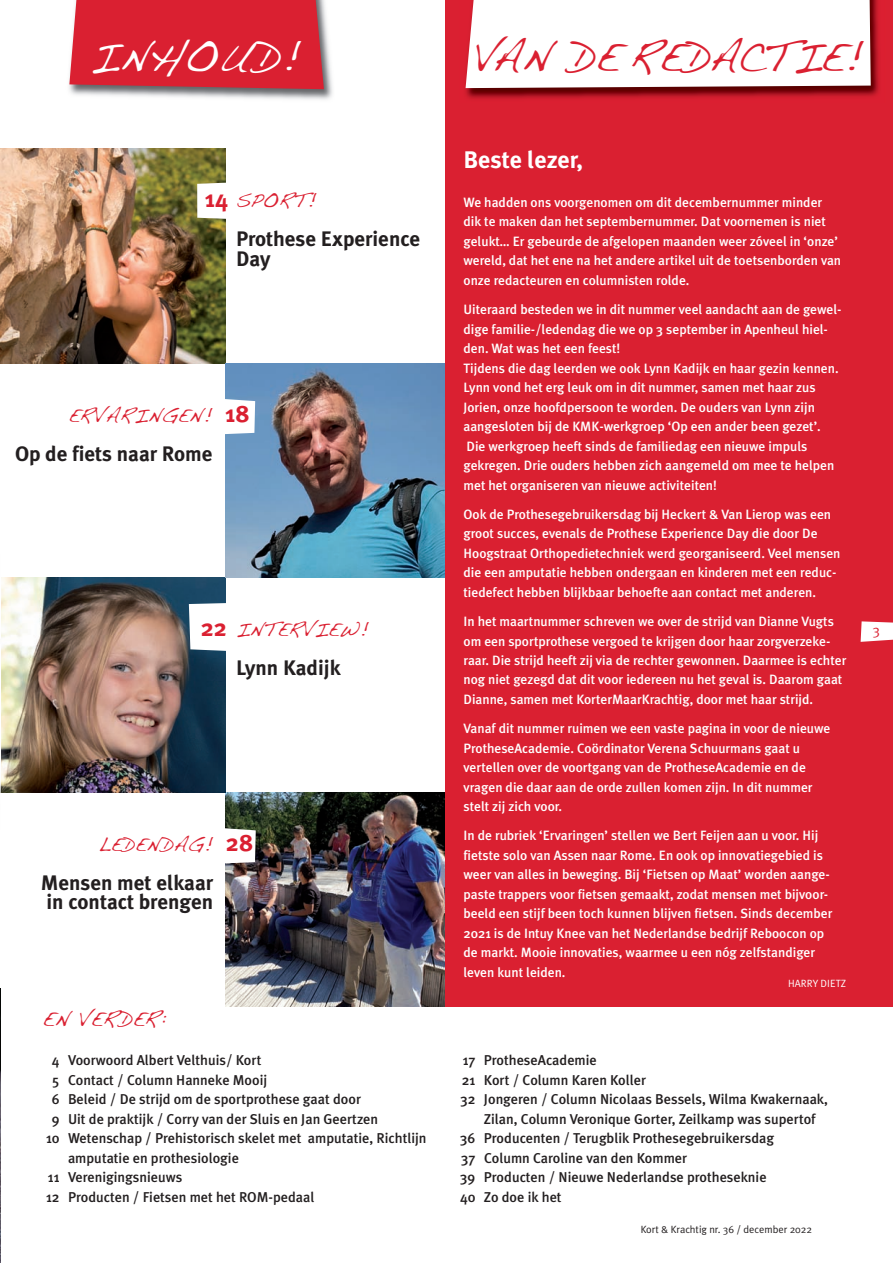
<style>
.page{position:relative;width:893px;height:1263px;background:#fff}
.page>*{position:absolute;margin:0;border:0;box-sizing:border-box;transform-origin:0 0}
.t1{font:42px "Handwriting Dakota";letter-spacing:-.04em;color:#da2031}
.t2{font:42px "Handwriting Dakota";color:#fff}
.t3{font:700 24px "Meta Plus";color:#fff}
.t4{font:700 24px "Meta Plus";color:#da2031}
.t5{font:700 21px/19.5px "Meta Plus";color:#231f20}
.t6{font:21px "Handwriting Dakota";color:#da2031}
.t7{font:19.5px "Handwriting Dakota";color:#da2031}
.t8{font:500 14.25px "Meta Plus";color:#231f20}
.t9{font:14.25px "Meta Plus Normal";color:#da2031}
.t10{font:500 13.5px/19.5px "Meta Plus";color:#fff}
.t11{font:10.5px "Meta Plus Normal";color:#231f20}
.t12{font:10.5px "Meta Plus Normal";color:#fff}
.s1{font-family:"Meta Plus";font-weight:700;font-size:24px}
</style>
<div class="page">
<img style="left:1px;top:149px;width:224px;height:214px">
<img style="left:225px;top:793px;width:220px;height:214px">
<img style="left:1px;top:578px;width:224px;height:214px">
<img style="left:225px;top:363px;width:220px;height:215px">
<div style="left:445px;top:0;width:448px;height:1007px;background:#da2031"></div>
<svg style="left:861px;top:621px;width:32px;height:21px"></svg>
<img style="left:69px;top:0;width:264px;height:100px">
<div style="left:69px;top:0;width:255px;height:89px;background:#da2031"></div>
<svg style="left:225px;top:399px;width:30px;height:35px"></svg>
<svg style="left:197px;top:182px;width:29px;height:37px"></svg>
<svg style="left:189px;top:603px;width:37px;height:48px"></svg>
<img style="left:465px;top:0;width:414px;height:99px">
<div style="left:466px;top:0;width:405px;height:88px;background:#fff"></div>
<svg style="left:225px;top:828px;width:31px;height:35px"></svg>
<img style="left:0;top:988px;width:1px;height:275px">
<img style="left:0;top:358px;width:1px;height:435px">
<h1 class="t2" style="left:90px;top:44px;width:213px">INHOUD!</h1>
<h2 class="t4" style="left:205px;top:190px;width:25px">14</h2>
<h3 class="t7" style="left:236px;top:195px;width:82px">SPORT!</h3>
<h3 class="t5" style="left:236px;top:231px;width:186px">Prothese Experience<br>Day</h3>
<h3 class="t7" style="left:68px;top:409px;width:146px">ERVARINGEN!</h3>
<h3 class="t5" style="left:15px;top:445px;width:199px">Op de fiets naar Rome</h3>
<h2 class="t4" style="left:225px;top:404px;width:26px">18</h2>
<h2 class="t4" style="left:201px;top:619px;width:27px">22</h2>
<h3 class="t7" style="left:236px;top:624px;width:135px">INTERVIEW!</h3>
<h3 class="t5" style="left:236px;top:660px;width:106px">Lynn Kadijk</h3>
<h3 class="t7" style="left:99px;top:838px;width:156px">LEDENDAG! <span class="s1">28</span></h3>
<h3 class="t5" style="left:41px;top:874px;width:174px">Mensen met elkaar in contact brengen</h3>
<h3 class="t6" style="left:43px;top:1013px;width:125px">EN VERDER:</h3>
<p class="t8" style="left:52px;top:1055px;width:211px">4 Voorwoord Albert Velthuis/ Kort</p>
<p class="t8" style="left:52px;top:1074px;width:216px">5 Contact / Column Hanneke Mooij</p>
<p class="t8" style="left:52px;top:1094px;width:311px">6 Beleid / De strijd om de sportprothese gaat door</p>
<p class="t8" style="left:52px;top:1113px;width:328px">9 Uit de praktijk / Corry van der Sluis en Jan Geertzen</p>
<p class="t8" style="left:46px;top:1133px;width:382px">10 Wetenschap / Prehistorisch skelet met amputatie, Richtlijn</p>
<p class="t8" style="left:68px;top:1152px;width:172px">amputatie en prothesiologie</p>
<p class="t8" style="left:48px;top:1172px;width:136px">11 Verenigingsnieuws</p>
<p class="t8" style="left:46px;top:1191px;width:270px">12 Producten / Fietsen met het ROM-pedaal</p>
<h1 class="t1" style="left:473px;top:44px;width:392px">VAN DE REDACTIE!</h1>
<h2 class="t3" style="left:463px;top:151px;width:121px">Beste lezer,</h2>
<p class="t10" style="left:463px;top:193px;width:379px">We hadden ons voorgenomen om dit decembernummer minder dik te maken dan het septembernummer. Dat voornemen is niet gelukt… Er gebeurde de afgelopen maanden weer zóveel in ‘onze’ wereld, dat het ene na het andere artikel uit de toetsenborden van onze redacteuren en columnisten rolde.</p>
<p class="t10" style="left:463px;top:301px;width:380px">Uiteraard besteden we in dit nummer veel aandacht aan de gewel&shy;dige familie-/ledendag die we op 3 september in Apenheul hiel&shy;den. Wat was het een feest!<br>Tijdens die dag leerden we ook Lynn Kadijk en haar gezin kennen.<br>Lynn vond het erg leuk om in dit nummer, samen met haar zus Jorien, onze hoofdpersoon te worden. De ouders van Lynn zijn aangesloten bij de KMK-werkgroep ‘Op een ander been gezet’.<br>Die werkgroep heeft sinds de familiedag een nieuwe impuls gekregen. Drie ouders hebben zich aangemeld om mee te helpen met het organiseren van nieuwe activiteiten!</p>
<p class="t10" style="left:463px;top:505px;width:378px">Ook de Prothesegebruikersdag bij Heckert &amp; Van Lierop was een groot succes, evenals de Prothese Experience Day die door De Hoogstraat Orthopedietechniek werd georganiseerd. Veel mensen die een amputatie hebben ondergaan en kinderen met een reduc&shy;tiedefect hebben blijkbaar behoefte aan contact met anderen.</p>
<p class="t10" style="left:463px;top:612px;width:384px">In het maartnummer schreven we over de strijd van Dianne Vugts om een sportprothese vergoed te krijgen door haar zorgverzeke&shy;raar. Die strijd heeft zij via de rechter gewonnen. Daarmee is echter nog niet gezegd dat dit voor iedereen nu het geval is. Daarom gaat Dianne, samen met KorterMaarKrachtig, door met haar strijd.</p>
<p class="t10" style="left:463px;top:720px;width:368px">Vanaf dit nummer ruimen we een vaste pagina in voor de nieuwe ProtheseAcademie. Coördinator Verena Schuurmans gaat u vertellen over de voortgang van de ProtheseAcademie en de vragen die daar aan de orde zullen komen zijn. In dit nummer stelt zij zich voor.</p>
<p class="t10" style="left:463px;top:827px;width:370px">In de rubriek ‘Ervaringen’ stellen we Bert Feijen aan u voor. Hij fietste solo van Assen naar Rome. En ook op innovatiegebied is weer van alles in beweging. Bij ‘Fietsen op Maat’ worden aange&shy;paste trappers voor fietsen gemaakt, zodat mensen met bijvoor&shy;beeld een stijf been toch kunnen blijven fietsen. Sinds december 2021 is de Intuy Knee van het Nederlandse bedrijf Reboocon op de markt. Mooie innovaties, waarmee u een nóg zelfstandiger leven kunt leiden.</p>
<p class="t12" style="left:788px;top:980px;width:59px">HARRY DIETZ</p>
<p class="t9" style="left:873px;top:625px;width:9px">3</p>
<p class="t8" style="left:463px;top:1055px;width:136px">17 ProtheseAcademie</p>
<p class="t8" style="left:462px;top:1074px;width:186px">21 Kort / Column Karen Koller</p>
<p class="t8" style="left:461px;top:1094px;width:369px">32 Jongeren / Column Nicolaas Bessels, Wilma Kwakernaak,</p>
<p class="t8" style="left:484px;top:1113px;width:333px">Zilan, Column Veronique Gorter, Zeilkamp was supertof</p>
<p class="t8" style="left:460px;top:1133px;width:315px">36 Producenten / Terugblik Prothesegebruikersdag</p>
<p class="t8" style="left:461px;top:1152px;width:227px">37 Column Caroline van den Kommer</p>
<p class="t8" style="left:460px;top:1172px;width:308px">39 Producten / Nieuwe Nederlandse protheseknie</p>
<p class="t8" style="left:460px;top:1191px;width:103px">40 Zo doe ik het</p>
<p class="t11" style="left:641px;top:1225px;width:173px">Kort &amp; Krachtig nr. 36 / december 2022</p>
</div>
